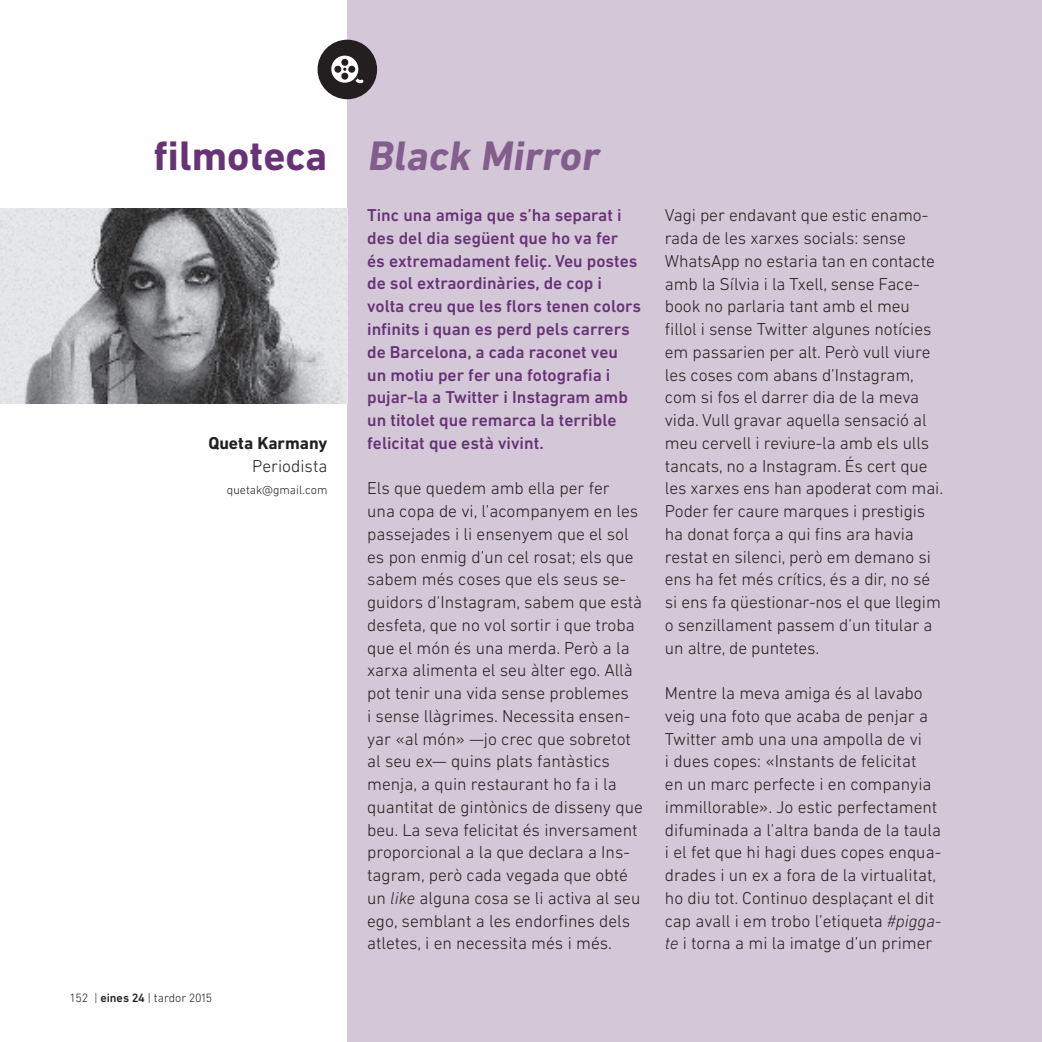
<style>
.page{position:relative;width:1042px;height:1042px;background:#fff}
.page>*{position:absolute;margin:0;border:0;box-sizing:border-box;transform-origin:0 0}
.t1{font:700 42px "DIN Next LT Pro";color:#835d8d}
.t2{font:700 42px "DIN Next LT Pro";color:#673375}
.t3{font:300 17.5px/22.8px "DIN Next LT Pro";color:#231f20}
.t4{font:500 17.5px/22.8px "DIN Next LT Pro";color:#673375}
.t5{font:700 17.5px "DIN Next LT Pro";color:#231f20}
.t6{font:300 12.25px "DIN Next LT Pro";color:#231f20}
.s1{font-weight:500}
.s2{font-style:italic}
</style>
<div class="page">
<div style="left:347px;top:0;width:695px;height:1042px;background:#d3c7d8"></div>
<div style="left:317px;top:40px;width:60px;height:59px;background:#231f20;border-radius:50%"></div>
<svg style="left:331px;top:56px;width:32px;height:28px"></svg>
<img style="left:0;top:208px;width:347px;height:195px">
<h1 class="t2" style="left:154px;top:132px;width:175px">filmoteca</h1>
<p class="t5" style="left:208px;top:432px;width:121px">Queta Karmany</p>
<p class="t3" style="left:252px;top:454px;width:77px">Periodista</p>
<p class="t6" style="left:227px;top:483px;width:102px">quetak@gmail.com</p>
<p class="t6" style="left:69px;top:990px;width:144px">152 | <span class="s1">eines 24</span> | tardor 2015</p>
<h1 class="t1" style="left:367px;top:132px;width:240px">Black Mirror</h1>
<p class="t4" style="left:367px;top:204px;width:275px">Tinc una amiga que s’ha separat i des del dia següent que ho va fer<br>és extremadament feliç. Veu postes de sol extraordinàries, de cop i volta creu que les flors tenen colors infinits i quan es perd pels carrers de Barcelona, a cada raconet veu un motiu per fer una fotografia i pujar-la a Twitter i Instagram amb un titolet que remarca la terrible felicitat que està vivint.</p>
<p class="t3" style="left:367px;top:477px;width:277px">Els que quedem amb ella per fer<br>una copa de vi, l’acompanyem en les passejades i li ensenyem que el sol es pon enmig d’un cel rosat; els que sabem més coses que els seus se&shy;guidors d’Instagram, sabem que està desfeta, que no vol sortir i que troba que el món és una merda. Però a la xarxa alimenta el seu àlter ego. Allà pot tenir una vida sense problemes<br>i sense llàgrimes. Necessita ensen&shy;yar «al món» —jo crec que sobretot al seu ex— quins plats fantàstics menja, a quin restaurant ho fa i la quantitat de gintònics de disseny que beu. La seva felicitat és inversament proporcional a la que declara a Ins&shy;tagram, però cada vegada que obté un <span class="s2">like</span> alguna cosa se li activa al seu ego, semblant a les endorfines dels atletes, i en necessita més i més.</p>
<p class="t3" style="left:665px;top:204px;width:280px">Vagi per endavant que estic enamo&shy;rada de les xarxes socials: sense WhatsApp no estaria tan en contacte amb la Sílvia i la Txell, sense Face&shy;book no parlaria tant amb el meu fillol i sense Twitter algunes notícies em passarien per alt. Però vull viure les coses com abans d’Instagram, com si fos el darrer dia de la meva vida. Vull gravar aquella sensació al meu cervell i reviure-la amb els ulls tancats, no a Instagram. És cert que les xarxes ens han apoderat com mai.<br>Poder fer caure marques i prestigis ha donat força a qui fins ara havia restat en silenci, però em demano si ens ha fet més crítics, és a dir, no sé si ens fa qüestionar-nos el que llegim o senzillament passem d’un titular a un altre, de puntetes.</p>
<p class="t3" style="left:665px;top:681px;width:278px">Mentre la meva amiga és al lavabo veig una foto que acaba de penjar a Twitter amb una una ampolla de vi<br>i dues copes: «Instants de felicitat<br>en un marc perfecte i en companyia immillorable». Jo estic perfectament difuminada a l’altra banda de la taula i el fet que hi hagi dues copes enqua&shy;drades i un ex a fora de la virtualitat, ho diu tot. Continuo desplaçant el dit cap avall i em trobo l’etiqueta <span class="s2">#pigga&shy;te</span> i torna a mi la imatge d’un primer</p>
</div>
